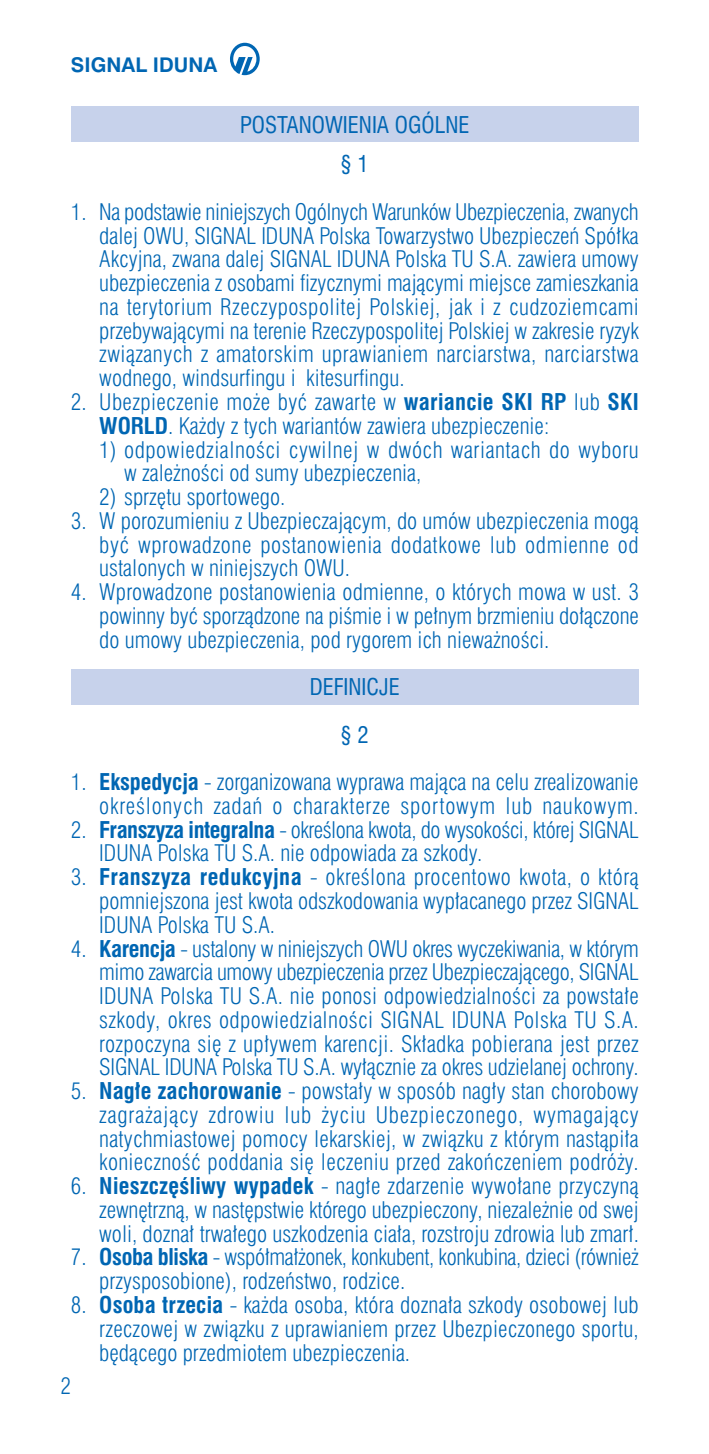
<style>
.page{position:relative;width:709px;height:1454px;background:#fff}
.page>*{position:absolute;margin:0;border:0;box-sizing:border-box;transform-origin:0 0}
.t1{font:300 condensed 22.5px/23.8px "Swiss 721 PL";color:#0066b3;text-align:justify}
.t2{font:300 condensed 22.5px/23.8px "Swiss 721 PL";letter-spacing:.025em;color:#0066b3}
.t3{font:300 condensed 22.5px/23.8px "Swiss 721 PL";letter-spacing:-.02em;color:#0066b3}
.t4{font:condensed 22.5px/39px "Swiss 721 PL";color:#0066b3;text-align:center}
.t5{font:700 20.25px "Swiss 721 PL";color:#0066b3}
.s1{font-weight:700}
</style>
<div class="page">
<div style="left:71px;top:669px;width:567px;height:35px;background:#c7d2eb"></div>
<div style="left:71px;top:106px;width:567px;height:35px;background:#c7d2eb"></div>
<svg style="left:230px;top:43px;width:29px;height:32px"></svg>
<p class="t5" style="left:71px;top:58px;width:148px">SIGNAL IDUNA</p>
<p class="t4" style="left:240px;top:108px;width:231px">POSTANOWIENIA OGÓLNE § 1</p>
<p class="t1" style="left:99px;top:203px;width:541px;text-indent:-28px">1. Na podstawie niniejszych Ogólnych Warunków Ubezpieczenia, zwanych dalej OWU, SIGNAL IDUNA Polska Towarzystwo Ubezpieczeƒ Spó∏ka Akcyjna, zwana dalej SIGNAL IDUNA Polska TU S.A. zawiera umowy ubezpieczenia z osobami fizycznymi majàcymi miejsce zamieszkania na terytorium Rzeczypospolitej Polskiej, jak i z cudzoziemcami przebywajàcymi na terenie Rzeczypospolitej Polskiej w zakresie ryzyk zwiàzanych z amatorskim uprawianiem narciarstwa, narciarstwa wodnego, windsurfingu i kitesurfingu.</p>
<p class="t1" style="left:99px;top:393px;width:540px;text-indent:-28px">2. Ubezpieczenie mo˝e byç zawarte w <span class="s1">wariancie SKI RP</span> lub <span class="s1">SKI<br>WORLD</span>. Ka˝dy z tych wariantów zawiera ubezpieczenie:</p>
<p class="t2" style="left:124px;top:440px;width:516px;text-indent:-25px">1) odpowiedzialnoÊci cywilnej w dwóch wariantach do wyboru w zale˝noÊci od sumy ubezpieczenia,</p>
<p class="t1" style="left:99px;top:488px;width:187px">2) sprz´tu sportowego.</p>
<p class="t1" style="left:99px;top:511px;width:541px;text-indent:-28px">3. W porozumieniu z Ubezpieczajàcym, do umów ubezpieczenia mogà byç wprowadzone postanowienia dodatkowe lub odmienne od ustalonych w niniejszych OWU.</p>
<p class="t1" style="left:99px;top:583px;width:541px;text-indent:-28px">4. Wprowadzone postanowienia odmienne, o których mowa w ust. 3 powinny byç sporzàdzone na piÊmie i w pe∏nym brzmieniu do∏àczone do umowy ubezpieczenia, pod rygorem ich niewa˝noÊci.</p>
<p class="t4" style="left:309px;top:666px;width:91px;line-height:47.5px">DEFINICJE § 2</p>
<p class="t2" style="left:71px;top:773px;width:569px;text-align:right">1. <span class="s1">Ekspedycja</span> - zorganizowana wyprawa majàca na celu zrealizowanie okreÊlonych zadaƒ o charakterze sportowym lub naukowym.</p>
<p class="t3" style="left:99px;top:820px;width:541px;text-indent:-28px">2. <span class="s1">Franszyza integralna</span> - okreÊlona kwota, do wysokoÊci, której SIGNAL<br>IDUNA Polska TU S.A. nie odpowiada za szkody.</p>
<p class="t1" style="left:99px;top:868px;width:540px;text-indent:-28px">3. <span class="s1">Franszyza redukcyjna</span> - okreÊlona procentowo kwota, o którà pomniejszona jest kwota odszkodowania wyp∏acanego przez SIGNAL IDUNA Polska TU S.A.</p>
<p class="t1" style="left:99px;top:939px;width:541px;text-indent:-28px">4. <span class="s1">Karencja</span> - ustalony w niniejszych OWU okres wyczekiwania, w którym mimo zawarcia umowy ubezpieczenia przez Ubezpieczajàcego, SIGNAL IDUNA Polska TU S.A. nie ponosi odpowiedzialnoÊci za powsta∏e szkody, okres odpowiedzialnoÊci SIGNAL IDUNA Polska TU S.A. rozpoczyna si´ z up∏ywem karencji. Sk∏adka pobierana jest przez SIGNAL IDUNA Polska TU S.A. wy∏àcznie za okres udzielanej ochrony.</p>
<p class="t1" style="left:99px;top:1081px;width:541px;text-indent:-28px">5. <span class="s1">Nag∏e zachorowanie</span> - powsta∏y w sposób nag∏y stan chorobowy zagra˝ajàcy zdrowiu lub ˝yciu Ubezpieczonego, wymagajàcy natychmiastowej pomocy lekarskiej, w zwiàzku z którym nastàpi∏a koniecznoÊç poddania si´ leczeniu przed zakoƒczeniem podró˝y.</p>
<p class="t1" style="left:99px;top:1176px;width:541px;text-indent:-28px">6. <span class="s1">Nieszcz´Êliwy wypadek</span> - nag∏e zdarzenie wywo∏ane przyczynà zewn´trznà, w nast´pstwie którego ubezpieczony, niezale˝nie od swej woli, dozna∏ trwa∏ego uszkodzenia cia∏a, rozstroju zdrowia lub zmar∏.</p>
<p class="t1" style="left:99px;top:1248px;width:541px;text-indent:-28px">7. <span class="s1">Osoba bliska</span> - wspó∏ma∏˝onek, konkubent, konkubina, dzieci (równie˝ przysposobione), rodzeƒstwo, rodzice.</p>
<p class="t1" style="left:99px;top:1295px;width:540px;text-indent:-28px">8. <span class="s1">Osoba trzecia</span> - ka˝da osoba, która dozna∏a szkody osobowej lub rzeczowej w zwiàzku z uprawianiem przez Ubezpieczonego sportu, b´dàcego przedmiotem ubezpieczenia.</p>
<p class="t1" style="left:60px;top:1376px;width:12px">2</p>
</div>
